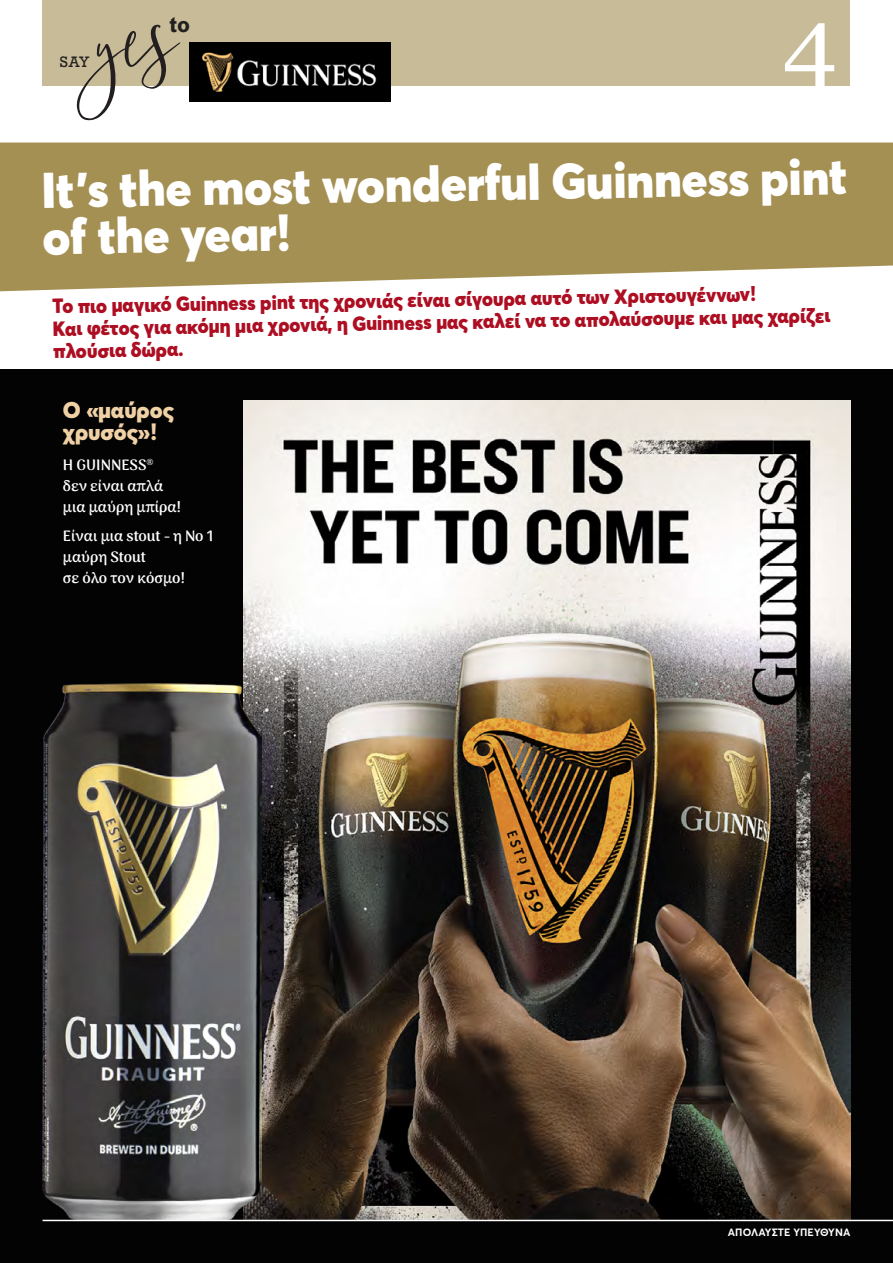
<style>
.page{position:relative;width:893px;height:1263px;background:#fff}
.page>*{position:absolute;margin:0;border:0;box-sizing:border-box;transform-origin:0 0}
.t1{font:97.5px "Georgia";color:#fff}
.t2{font:900 49.5px/46.7px "Averta";color:#fff}
.t3{font:900 22.5px/22.5px "Averta";color:#f0d1a5}
.t4{font:700 21px "Rockwell";color:#231f20}
.t5{font:900 20.25px/22.5px "Averta";color:#ad0e22;scale:.95 1}
.t6{font:100 15px/21px "Arima";color:#fff}
.t7{font:14.25px "Rockwell";color:#231f20}
.t8{font:700 10.5px "Averta";letter-spacing:.01em;color:#fff}
</style>
<div class="page">
<div style="left:0;top:370px;width:893px;height:893px;background:#030303"></div>
<img style="left:244px;top:400px;width:606px;height:820px">
<svg style="left:0;top:143px;width:893px;height:148px;background:#ab9961"></svg>
<div style="left:43px;top:0;width:807px;height:85px;background:#c8bc98"></div>
<svg style="left:60px;top:24px;width:130px;height:97px"></svg>
<img style="left:189px;top:42px;width:202px;height:59px">
<img style="left:43px;top:684px;width:219px;height:536px">
<hr style="left:43px;top:1220px;width:850px;height:1px;background:#fff">
<p class="t7" style="left:60px;top:53px;width:32px">SAY</p>
<p class="t4" style="left:169px;top:11px;width:22px">to</p>
<h1 class="t1" style="left:783px;top:-29px;width:57px">4</h1>
<h2 class="t2" style="left:41px;top:166px;width:807px;rotate:-1deg">It’s the most wonderful Guinness pint of the year!</h2>
<p class="t5" style="left:52px;top:295px;width:820px;rotate:-1deg">Το πιο μαγικό Guinness pint της χρονιάς είναι σίγουρα αυτό των Χριστουγέννων!<br>Και φέτος για ακόμη μια χρονιά, η Guinness μας καλεί να το απολαύσουμε και μας χαρίζει πλούσια δώρα.</p>
<p class="t3" style="left:63px;top:398px;width:113px">Ο «μαύρος χρυσός»!</p>
<p class="t6" style="left:63px;top:454px;width:120px">Η GUINNESS<sup>® </sup>δεν είναι απλά μια μαύρη μπίρα!</p>
<p class="t6" style="left:63px;top:526px;width:152px">Είναι μια stout - η Νο 1 μαύρη Stout<br>σε όλο τον κόσμο!</p>
<p class="t8" style="left:728px;top:1226px;width:124px">ΑΠΟΛΑΎΣΤΕ ΥΠΕΎΘΥΝΑ</p>
</div>
